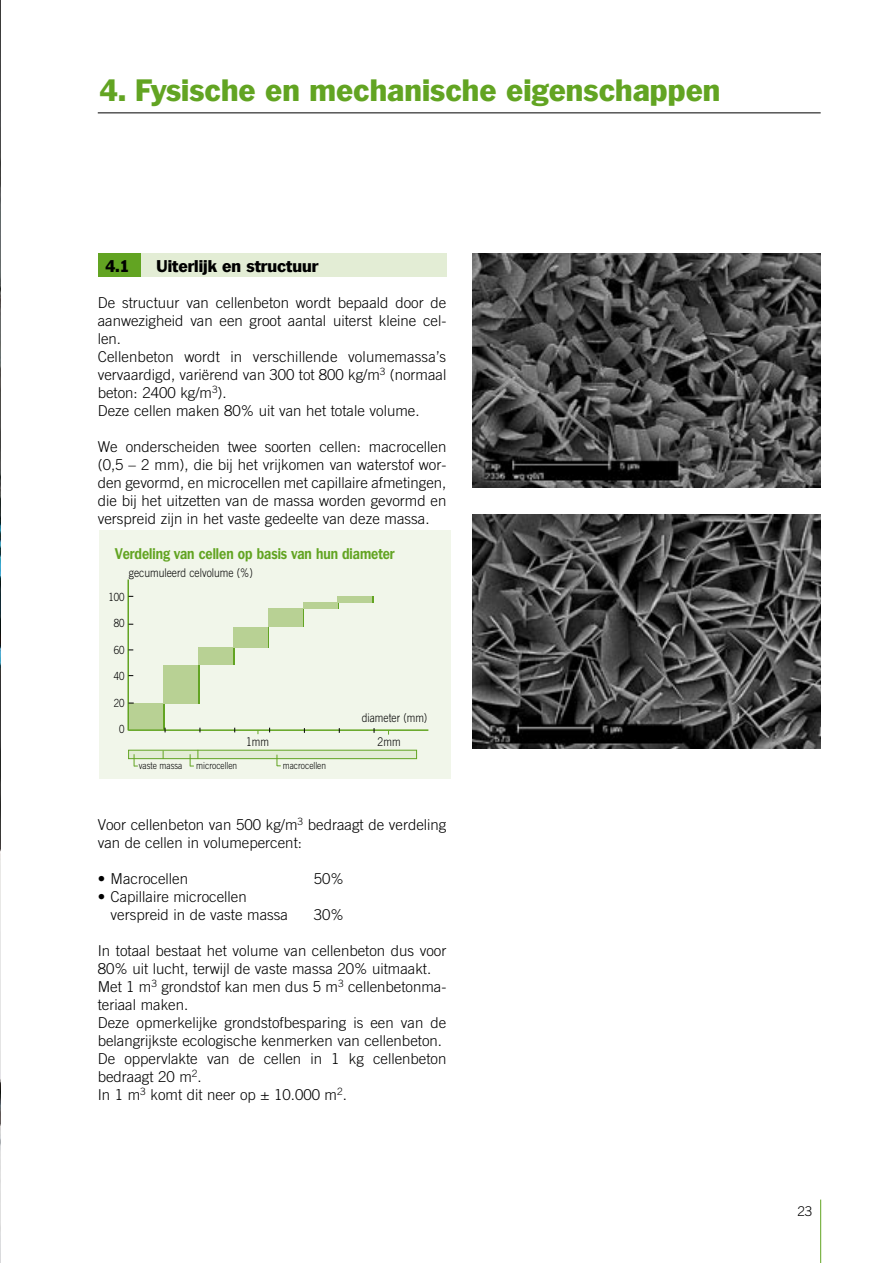
<style>
.page{position:relative;width:893px;height:1263px;background:#fff}
.page>*{position:absolute;margin:0;border:0;box-sizing:border-box;transform-origin:0 0}
.t1{font:800 30px "Plymouth";color:#62a422}
.t2{font:800 16.5px "Plymouth";color:#000}
.t3{font:300 15px/18px "Trade Gothic";color:#000}
.t4{font:700 15px "Plymouth";color:#62a422;scale:.86 1}
.t5{font:300 13.5px "Trade Gothic";color:#000}
.t6{font:300 12px "Trade Gothic";color:#000;scale:.86 1}
.t7{font:300 11.25px "Trade Gothic";color:#000;scale:.86 1}
.t8{font:300 9.75px "Trade Gothic";color:#000;scale:.86 1}
</style>
<div class="page">
<div style="left:98px;top:253px;width:348px;height:24px;background:#e3edd5"></div>
<div style="left:98px;top:253px;width:42px;height:24px;background:#62a422"></div>
<hr style="left:98px;top:113px;width:723px;height:1px;background:#000">
<img style="left:472px;top:515px;width:349px;height:233px">
<div style="left:99px;top:530px;width:352px;height:249px;background:#f1f6ea"></div>
<div style="left:129px;top:750px;width:288px;height:9px;background:#e3edd5"></div>
<div style="left:128px;top:750px;width:289px;height:9px;border:1px solid #62a422"></div>
<div style="left:130px;top:704px;width:35px;height:26px;background:#62a422"></div>
<div style="left:165px;top:665px;width:35px;height:39px;background:#62a422"></div>
<div style="left:200px;top:647px;width:34px;height:18px;background:#62a422"></div>
<div style="left:234px;top:627px;width:35px;height:20px;background:#62a422"></div>
<div style="left:269px;top:608px;width:35px;height:19px;background:#b8d194"></div>
<div style="left:304px;top:602px;width:35px;height:6px;background:#b8d194"></div>
<div style="left:339px;top:596px;width:35px;height:6px;background:#62a422"></div>
<div style="left:128px;top:704px;width:35px;height:26px;background:#b8d194"></div>
<div style="left:163px;top:665px;width:35px;height:39px;background:#b8d194"></div>
<div style="left:198px;top:647px;width:35px;height:18px;background:#b8d194"></div>
<div style="left:233px;top:627px;width:35px;height:20px;background:#b8d194"></div>
<div style="left:268px;top:608px;width:34px;height:19px;background:#b8d194"></div>
<div style="left:303px;top:602px;width:34px;height:6px;background:#b8d194"></div>
<div style="left:337px;top:596px;width:35px;height:6px;background:#b8d194"></div>
<hr style="left:128px;top:729px;width:300px;height:2px;background:#62a422">
<hr style="left:127px;top:579px;width:2px;height:151px;background:#62a422">
<svg style="left:190px;top:750px;width:9px;height:17px"></svg>
<svg style="left:134px;top:754px;width:4px;height:13px"></svg>
<svg style="left:277px;top:755px;width:4px;height:11px"></svg>
<hr style="left:820px;top:1199px;width:1px;height:64px;background:#62a422">
<img style="left:0;top:0;width:1px;height:1263px">
<img style="left:472px;top:253px;width:349px;height:234px">
<h1 class="t1" style="left:99px;top:72px;width:623px">4. Fysische en mechanische eigenschappen</h1>
<p class="t2" style="left:105px;top:256px;width:27px">4.1</p>
<p class="t2" style="left:157px;top:256px;width:163px">Uiterlijk en structuur</p>
<p class="t3" style="left:98px;top:293px;width:350px">De structuur van cellenbeton wordt bepaald door de aanwezigheid van een groot aantal uiterst kleine cel&shy;len.<br>Cellenbeton wordt in verschillende volumemassa’s vervaardigd, variërend van 300 tot 800 kg/m<sup>3</sup> (normaal beton: 2400 kg/m<sup>3</sup>).<br>Deze cellen maken 80% uit van het totale volume.</p>
<p class="t3" style="left:98px;top:437px;width:350px;text-align:justify">We onderscheiden twee soorten cellen: macrocellen (0,5 – 2 mm), die bij het vrijkomen van waterstof wor&shy;den gevormd, en microcellen met capillaire afmetingen, die bij het uitzetten van de massa worden gevormd en verspreid zijn in het vaste gedeelte van deze massa.</p>
<p class="t4" style="left:115px;top:544px;width:326px">Verdeling van cellen op basis van hun diameter</p>
<p class="t6" style="left:129px;top:566px;width:146px">gecumuleerd celvolume (%)</p>
<p class="t7" style="left:109px;top:590px;width:20px">100</p>
<p class="t7" style="left:114px;top:617px;width:14px">80</p>
<p class="t7" style="left:114px;top:643px;width:14px">60</p>
<p class="t7" style="left:114px;top:670px;width:14px">40</p>
<p class="t7" style="left:114px;top:696px;width:14px">20</p>
<p class="t7" style="left:119px;top:722px;width:8px">0</p>
<p class="t6" style="left:362px;top:710px;width:78px">diameter (mm)</p>
<p class="t6" style="left:246px;top:735px;width:28px">1mm</p>
<p class="t6" style="left:378px;top:735px;width:28px">2mm</p>
<p class="t8" style="left:139px;top:760px;width:52px">vaste massa</p>
<p class="t8" style="left:196px;top:760px;width:49px">microcellen</p>
<p class="t8" style="left:283px;top:760px;width:52px">macrocellen</p>
<p class="t3" style="left:98px;top:815px;width:350px">Voor cellenbeton van 500 kg/m<sup>3</sup> bedraagt de verdeling van de cellen in volumepercent:</p>
<p class="t3" style="left:98px;top:869px;width:92px">• Macrocellen</p>
<p class="t3" style="left:314px;top:869px;width:32px">50%</p>
<p class="t3" style="left:111px;top:887px;width:179px;text-indent:-13px">• Capillaire microcellen verspreid in de vaste massa</p>
<p class="t3" style="left:314px;top:905px;width:32px">30%</p>
<p class="t3" style="left:98px;top:941px;width:350px">In totaal bestaat het volume van cellenbeton dus voor 80% uit lucht, terwijl de vaste massa 20% uitmaakt.<br>Met 1 m<sup>3</sup> grondstof kan men dus 5 m<sup>3</sup> cellenbetonma&shy;teriaal maken.<br>Deze opmerkelijke grondstofbesparing is een van de belangrijkste ecologische kenmerken van cellenbeton.<br>De oppervlakte van de cellen in 1 kg cellenbeton bedraagt 20 m<sup>2</sup>.<br>In 1 m<sup>3</sup> komt dit neer op ± 10.000 m<sup>2</sup>.</p>
<p class="t5" style="left:797px;top:1203px;width:8px">23</p>
</div>
